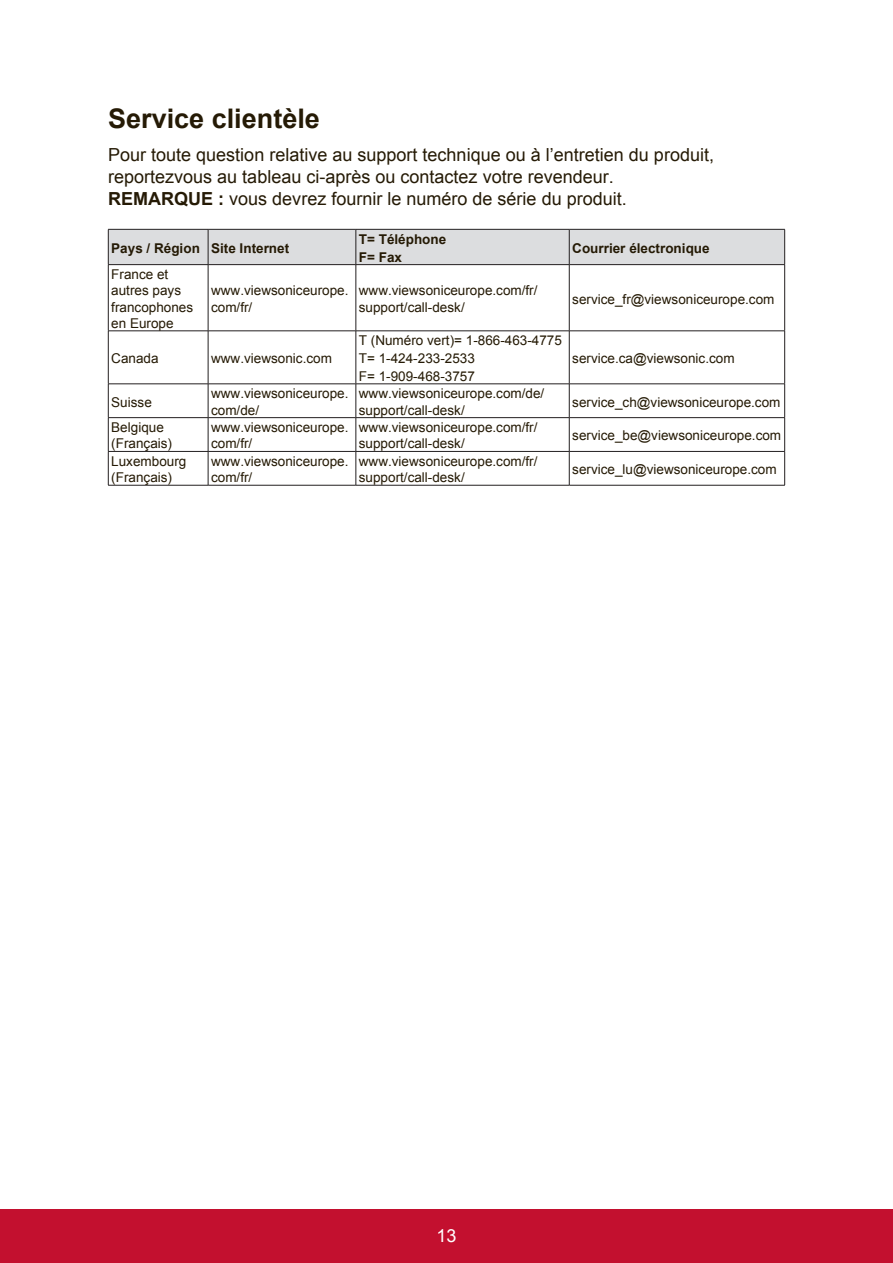
<style>
.page{position:relative;width:893px;height:1263px;background:#fff}
.page>*{position:absolute;margin:0;border:0;box-sizing:border-box;transform-origin:0 0}
.t1{font:700 27px "Arial";color:#251a05}
.t2{font:18px/21.6px "Arial";color:#251a05}
.t3{font:18px "Arial";color:#fff}
.t4{font:13.5px/16.2px "Arial";color:#251a05}
.t5{font:700 13.5px/17.7px "Arial";color:#251a05}
.s1{font-weight:700}
</style>
<div class="page">
<div style="left:0;top:1210px;width:892px;height:53px;background:#c3102f"></div>
<div style="left:109px;top:230px;width:675px;height:34px;background:#dcdddf"></div>
<hr style="left:108px;top:229px;width:100px;height:1px;background:#231f20">
<hr style="left:108px;top:229px;width:1px;height:35px;background:#231f20">
<hr style="left:208px;top:229px;width:148px;height:1px;background:#231f20">
<hr style="left:208px;top:229px;width:1px;height:35px;background:#231f20">
<hr style="left:356px;top:229px;width:213px;height:1px;background:#231f20">
<hr style="left:355px;top:229px;width:1px;height:35px;background:#231f20">
<hr style="left:569px;top:229px;width:215px;height:1px;background:#231f20">
<hr style="left:568px;top:229px;width:1px;height:35px;background:#231f20">
<hr style="left:784px;top:229px;width:1px;height:35px;background:#231f20">
<hr style="left:108px;top:264px;width:100px;height:1px;background:#231f20">
<hr style="left:108px;top:265px;width:1px;height:66px;background:#231f20">
<hr style="left:208px;top:264px;width:148px;height:1px;background:#231f20">
<hr style="left:208px;top:265px;width:1px;height:66px;background:#231f20">
<hr style="left:356px;top:264px;width:213px;height:1px;background:#231f20">
<hr style="left:355px;top:265px;width:1px;height:66px;background:#231f20">
<hr style="left:569px;top:264px;width:215px;height:1px;background:#231f20">
<hr style="left:568px;top:265px;width:1px;height:66px;background:#231f20">
<hr style="left:784px;top:265px;width:1px;height:66px;background:#231f20">
<hr style="left:108px;top:330px;width:100px;height:1px;background:#231f20">
<hr style="left:108px;top:331px;width:1px;height:53px;background:#231f20">
<hr style="left:208px;top:330px;width:148px;height:1px;background:#231f20">
<hr style="left:208px;top:331px;width:1px;height:53px;background:#231f20">
<hr style="left:356px;top:330px;width:213px;height:1px;background:#231f20">
<hr style="left:355px;top:331px;width:1px;height:53px;background:#231f20">
<hr style="left:569px;top:330px;width:215px;height:1px;background:#231f20">
<hr style="left:568px;top:331px;width:1px;height:53px;background:#231f20">
<hr style="left:784px;top:331px;width:1px;height:53px;background:#231f20">
<hr style="left:108px;top:383px;width:100px;height:1px;background:#231f20">
<hr style="left:108px;top:384px;width:1px;height:33px;background:#231f20">
<hr style="left:208px;top:383px;width:148px;height:1px;background:#231f20">
<hr style="left:208px;top:384px;width:1px;height:33px;background:#231f20">
<hr style="left:356px;top:383px;width:213px;height:1px;background:#231f20">
<hr style="left:355px;top:384px;width:1px;height:33px;background:#231f20">
<hr style="left:569px;top:383px;width:215px;height:1px;background:#231f20">
<hr style="left:568px;top:384px;width:1px;height:33px;background:#231f20">
<hr style="left:784px;top:384px;width:1px;height:33px;background:#231f20">
<hr style="left:108px;top:417px;width:100px;height:1px;background:#231f20">
<hr style="left:108px;top:418px;width:1px;height:33px;background:#231f20">
<hr style="left:208px;top:417px;width:148px;height:1px;background:#231f20">
<hr style="left:208px;top:418px;width:1px;height:33px;background:#231f20">
<hr style="left:356px;top:417px;width:213px;height:1px;background:#231f20">
<hr style="left:355px;top:418px;width:1px;height:33px;background:#231f20">
<hr style="left:569px;top:417px;width:215px;height:1px;background:#231f20">
<hr style="left:568px;top:418px;width:1px;height:33px;background:#231f20">
<hr style="left:784px;top:418px;width:1px;height:33px;background:#231f20">
<hr style="left:108px;top:451px;width:100px;height:1px;background:#231f20">
<hr style="left:108px;top:451px;width:1px;height:34px;background:#231f20">
<hr style="left:108px;top:485px;width:100px;height:1px;background:#231f20">
<hr style="left:208px;top:451px;width:148px;height:1px;background:#231f20">
<hr style="left:208px;top:451px;width:1px;height:34px;background:#231f20">
<hr style="left:208px;top:485px;width:148px;height:1px;background:#231f20">
<hr style="left:356px;top:451px;width:213px;height:1px;background:#231f20">
<hr style="left:355px;top:451px;width:1px;height:34px;background:#231f20">
<hr style="left:356px;top:485px;width:213px;height:1px;background:#231f20">
<hr style="left:569px;top:451px;width:215px;height:1px;background:#231f20">
<hr style="left:568px;top:451px;width:1px;height:34px;background:#231f20">
<hr style="left:784px;top:451px;width:1px;height:34px;background:#231f20">
<hr style="left:569px;top:485px;width:215px;height:1px;background:#231f20">
<h1 class="t1" style="left:108px;top:100px;width:213px">Service clientèle</h1>
<h2 class="t2" style="left:108px;top:144px;width:607px">Pour toute question relative au support technique ou à l’entretien du produit, reportezvous au tableau ci-après ou contactez votre revendeur.<br><span class="s1">REMARQUE :</span> vous devrez fournir le numéro de série du produit.</h2>
<p class="t5" style="left:111px;top:239px;width:179px">Pays / Région Site Internet</p>
<p class="t5" style="left:358px;top:231px;width:89px">T= Téléphone<br>F= Fax</p>
<p class="t5" style="left:572px;top:239px;width:139px">Courrier électronique</p>
<p class="t4" style="left:111px;top:266px;width:83px">France et autres pays francophones en Europe</p>
<p class="t4" style="left:211px;top:283px;width:139px">www.viewsoniceurope. com/fr/</p>
<p class="t4" style="left:358px;top:283px;width:180px">www.viewsoniceurope.com/fr/ support/call-desk/</p>
<p class="t4" style="left:572px;top:291px;width:204px">service_fr@viewsoniceurope.com</p>
<p class="t4" style="left:111px;top:350px;width:49px">Canada</p>
<p class="t4" style="left:211px;top:350px;width:122px">www.viewsonic.com</p>
<p class="t4" style="left:358px;top:332px;width:204px;line-height:17.7px">T (Numéro vert)= 1-866-463-4775<br>T= 1-424-233-2533<br>F= 1-909-468-3757</p>
<p class="t4" style="left:572px;top:350px;width:164px">service.ca@viewsonic.com</p>
<p class="t4" style="left:111px;top:394px;width:42px">Suisse</p>
<p class="t4" style="left:211px;top:386px;width:139px">www.viewsoniceurope. com/de/</p>
<p class="t4" style="left:358px;top:386px;width:187px">www.viewsoniceurope.com/de/ support/call-desk/</p>
<p class="t4" style="left:572px;top:394px;width:210px">service_ch@viewsoniceurope.com</p>
<p class="t4" style="left:111px;top:419px;width:62px">Belgique (Français)</p>
<p class="t4" style="left:211px;top:419px;width:139px">www.viewsoniceurope. com/fr/</p>
<p class="t4" style="left:358px;top:419px;width:180px">www.viewsoniceurope.com/fr/ support/call-desk/</p>
<p class="t4" style="left:572px;top:427px;width:210px">service_be@viewsoniceurope.com</p>
<p class="t4" style="left:111px;top:453px;width:77px">Luxembourg (Français)</p>
<p class="t4" style="left:211px;top:453px;width:139px">www.viewsoniceurope. com/fr/</p>
<p class="t4" style="left:358px;top:453px;width:180px">www.viewsoniceurope.com/fr/ support/call-desk/</p>
<p class="t4" style="left:572px;top:461px;width:206px">service_lu@viewsoniceurope.com</p>
<h2 class="t3" style="left:436px;top:1223px;width:22px">13</h2>
</div>
